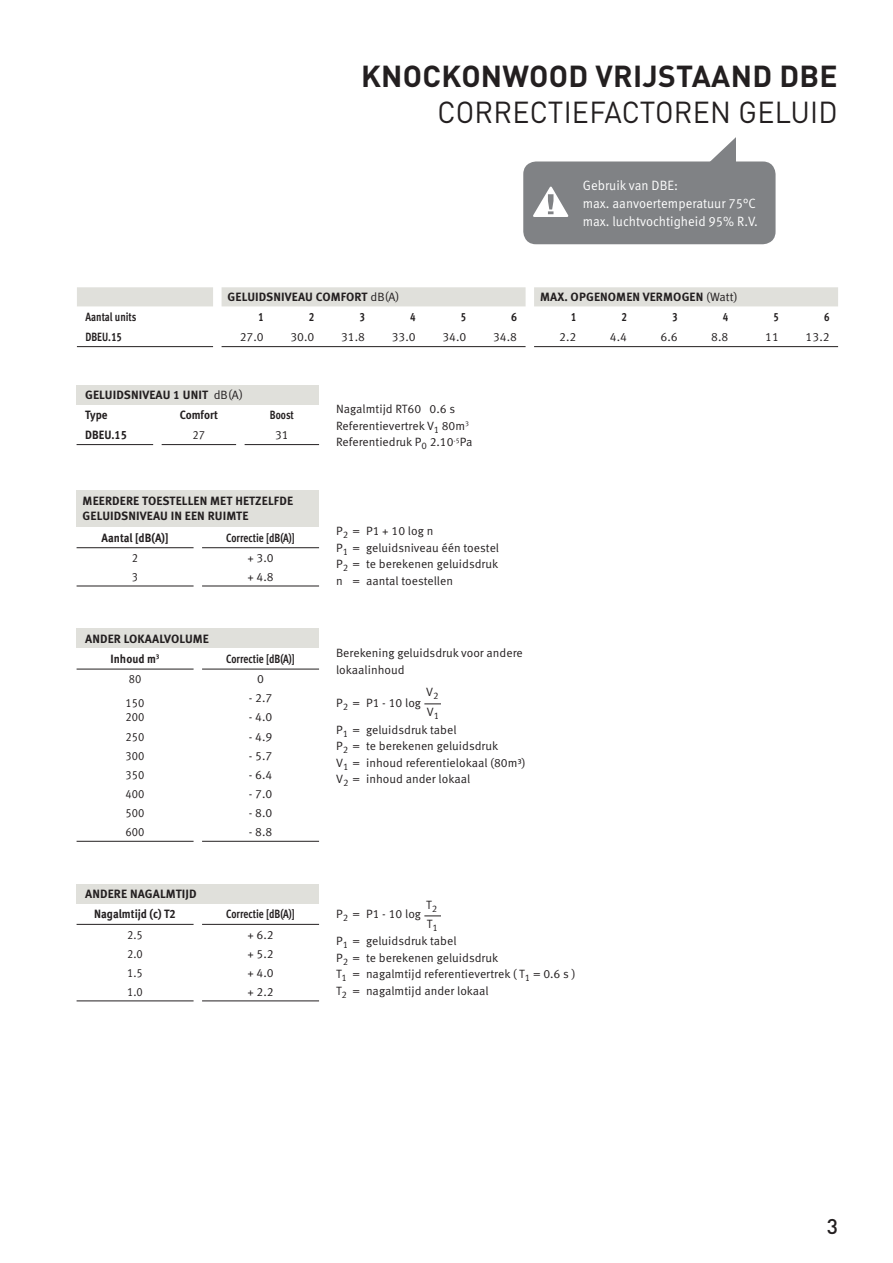
<style>
.page{position:relative;width:893px;height:1263px;background:#fff}
.page>*{position:absolute;margin:0;border:0;box-sizing:border-box;transform-origin:0 0}
.t1{font:700 30px "DIN Pro";letter-spacing:.01em;color:#231f20}
.t2{font:30px "DIN Pro";letter-spacing:.01em;color:#231f20;scale:.95 1}
.t3{font:500 21px "DIN Pro";color:#231f20}
.t4{font:13.5px/18px "Meta Pro";color:#fff;scale:.95 1}
.t5{font:12px/16.5px "Meta Pro";color:#231f20}
.t6{font:700 12px/15px "Meta Pro";letter-spacing:.01em;color:#231f20}
.t7{font:700 condensed 12px "Meta Pro";color:#231f20;scale:.92 1}
.t8{font:700 12px "Meta Pro";letter-spacing:.01em;color:#231f20;scale:.92 1}
.t9{font:12px "Meta Pro";color:#231f20;scale:.92 1}
.t10{font:700 condensed 12px "Meta Pro";color:#231f20}
.s1{font-weight:400}
</style>
<div class="page">
<svg style="left:77px;top:287px;width:761px;height:19px;background:#e1e1dc"></svg>
<hr style="left:77px;top:346px;width:136px;height:1px;background:#231f20">
<hr style="left:221px;top:346px;width:304px;height:1px;background:#231f20">
<hr style="left:534px;top:346px;width:304px;height:1px;background:#231f20">
<div style="left:77px;top:385px;width:242px;height:19px;background:#e0e0db"></div>
<hr style="left:77px;top:444px;width:76px;height:1px;background:#231f20">
<hr style="left:162px;top:444px;width:74px;height:1px;background:#231f20">
<hr style="left:244px;top:444px;width:75px;height:1px;background:#231f20">
<div style="left:77px;top:629px;width:242px;height:19px;background:#e0e0db"></div>
<hr style="left:77px;top:669px;width:116px;height:1px;background:#231f20">
<hr style="left:202px;top:669px;width:117px;height:1px;background:#231f20">
<hr style="left:77px;top:841px;width:116px;height:1px;background:#231f20">
<hr style="left:202px;top:841px;width:117px;height:1px;background:#231f20">
<svg style="left:424px;top:704px;width:17px;height:1px"></svg>
<div style="left:77px;top:884px;width:242px;height:19px;background:#e0e0db"></div>
<hr style="left:77px;top:924px;width:116px;height:1px;background:#231f20">
<hr style="left:202px;top:924px;width:117px;height:1px;background:#231f20">
<hr style="left:77px;top:1001px;width:116px;height:1px;background:#231f20">
<hr style="left:202px;top:1001px;width:117px;height:1px;background:#231f20">
<svg style="left:424px;top:916px;width:17px;height:1px"></svg>
<div style="left:77px;top:490px;width:242px;height:37px;background:#e0e0db"></div>
<hr style="left:77px;top:547px;width:116px;height:1px;background:#231f20">
<hr style="left:202px;top:547px;width:117px;height:1px;background:#231f20">
<hr style="left:77px;top:586px;width:116px;height:1px;background:#231f20">
<hr style="left:202px;top:586px;width:117px;height:1px;background:#231f20">
<div style="left:523px;top:162px;width:252px;height:82px;background:#808285;border-radius:13px"></div>
<svg style="left:697px;top:137px;width:39px;height:25px"></svg>
<svg style="left:533px;top:187px;width:35px;height:30px"></svg>
<h1 class="t1" style="left:361px;top:65px;width:478px">KNOCKONWOOD VRIJSTAAND DBE</h1>
<h1 class="t2" style="left:437px;top:101px;width:423px">CORRECTIEFACTOREN GELUID</h1>
<p class="t4" style="left:583px;top:178px;width:186px">Gebruik van DBE:<br>max. aanvoertemperatuur 75°C max. luchtvochtigheid 95% R.V.</p>
<p class="t6" style="left:228px;top:291px;width:173px">GELUIDSNIVEAU COMFORT <span class="s1">dB(A)</span></p>
<p class="t6" style="left:540px;top:291px;width:199px">MAX. OPGENOMEN VERMOGEN <span class="s1">( Watt )</span></p>
<p class="t7" style="left:85px;top:313px;width:57px">Aantal units</p>
<p class="t7" style="left:258px;top:313px;width:7px">1</p>
<p class="t7" style="left:309px;top:313px;width:7px">2</p>
<p class="t7" style="left:359px;top:313px;width:7px">3</p>
<p class="t7" style="left:410px;top:313px;width:7px">4</p>
<p class="t7" style="left:461px;top:313px;width:7px">5</p>
<p class="t10" style="left:511px;top:313px;width:7px">6</p>
<p class="t7" style="left:570px;top:313px;width:7px">1</p>
<p class="t7" style="left:621px;top:313px;width:7px">2</p>
<p class="t7" style="left:672px;top:313px;width:8px">3</p>
<p class="t7" style="left:722px;top:313px;width:7px">4</p>
<p class="t7" style="left:773px;top:313px;width:8px">5</p>
<p class="t7" style="left:824px;top:313px;width:7px">6</p>
<p class="t7" style="left:85px;top:333px;width:41px">DBEU.15</p>
<p class="t5" style="left:240px;top:330px;width:25px">27.0</p>
<p class="t5" style="left:290px;top:330px;width:25px">30.0</p>
<p class="t5" style="left:341px;top:330px;width:25px">31.8</p>
<p class="t5" style="left:392px;top:330px;width:25px">33.0</p>
<p class="t5" style="left:442px;top:330px;width:25px">34.0</p>
<p class="t5" style="left:493px;top:330px;width:25px">34.8</p>
<p class="t5" style="left:559px;top:330px;width:19px">2.2</p>
<p class="t5" style="left:609px;top:330px;width:19px">4.4</p>
<p class="t5" style="left:660px;top:330px;width:19px">6.6</p>
<p class="t5" style="left:711px;top:330px;width:19px">8.8</p>
<p class="t5" style="left:765px;top:330px;width:15px">11</p>
<p class="t5" style="left:805px;top:330px;width:25px">13.2</p>
<p class="t6" style="left:85px;top:389px;width:159px">GELUIDSNIVEAU 1 UNIT <span class="s1">dB(A)</span></p>
<p class="t8" style="left:85px;top:411px;width:26px">Type</p>
<p class="t8" style="left:180px;top:411px;width:43px">Comfort</p>
<p class="t7" style="left:270px;top:411px;width:28px">Boost</p>
<p class="t8" style="left:85px;top:431px;width:47px">DBEU.15</p>
<p class="t9" style="left:192px;top:431px;width:15px">27</p>
<p class="t5" style="left:275px;top:428px;width:15px">31</p>
<p class="t6" style="left:83px;top:495px;width:212px">MEERDERE TOESTELLEN MET HETZELFDE<br>GELUIDSNIVEAU IN EEN RUIMTE</p>
<p class="t8" style="left:102px;top:533px;width:74px">Aantal [dB(A)]</p>
<p class="t7" style="left:226px;top:533px;width:76px">Correctie [dB(A)]</p>
<p class="t9" style="left:132px;top:553px;width:8px">2</p>
<p class="t5" style="left:247px;top:551px;width:28px">+ 3.0</p>
<p class="t9" style="left:132px;top:572px;width:8px">3</p>
<p class="t5" style="left:247px;top:570px;width:28px">+ 4.8</p>
<p class="t6" style="left:85px;top:633px;width:125px">ANDER LOKAALVOLUME</p>
<p class="t8" style="left:111px;top:655px;width:55px">Inhoud m<sup>3</sup></p>
<p class="t7" style="left:226px;top:655px;width:76px">Correctie [dB(A)]</p>
<p class="t9" style="left:129px;top:675px;width:15px">80</p>
<p class="t5" style="left:257px;top:672px;width:8px">0</p>
<p class="t9" style="left:126px;top:699px;width:22px">150</p>
<p class="t5" style="left:249px;top:691px;width:25px">- 2.7</p>
<p class="t9" style="left:126px;top:713px;width:22px">200</p>
<p class="t5" style="left:249px;top:710px;width:25px">- 4.0</p>
<p class="t9" style="left:126px;top:732px;width:22px">250</p>
<p class="t5" style="left:249px;top:730px;width:25px">- 4.9</p>
<p class="t9" style="left:126px;top:751px;width:22px">300</p>
<p class="t5" style="left:249px;top:749px;width:25px">- 5.7</p>
<p class="t9" style="left:126px;top:770px;width:22px">350</p>
<p class="t5" style="left:249px;top:768px;width:25px">- 6.4</p>
<p class="t9" style="left:126px;top:789px;width:22px">400</p>
<p class="t5" style="left:249px;top:787px;width:25px">- 7.0</p>
<p class="t9" style="left:126px;top:809px;width:22px">500</p>
<p class="t5" style="left:249px;top:806px;width:25px">- 8.0</p>
<p class="t9" style="left:126px;top:828px;width:22px">600</p>
<p class="t5" style="left:249px;top:825px;width:25px">- 8.8</p>
<p class="t6" style="left:85px;top:888px;width:113px">ANDERE NAGALMTIJD</p>
<p class="t8" style="left:94px;top:910px;width:90px">Nagalmtijd (c) T2</p>
<p class="t7" style="left:226px;top:910px;width:76px">Correctie [dB(A)]</p>
<p class="t9" style="left:127px;top:930px;width:19px">2.5</p>
<p class="t5" style="left:247px;top:928px;width:28px">+ 6.2</p>
<p class="t9" style="left:127px;top:949px;width:19px">2.0</p>
<p class="t5" style="left:247px;top:947px;width:28px">+ 5.2</p>
<p class="t9" style="left:127px;top:968px;width:19px">1.5</p>
<p class="t5" style="left:247px;top:966px;width:28px">+ 4.0</p>
<p class="t9" style="left:127px;top:987px;width:19px">1.0</p>
<p class="t5" style="left:247px;top:985px;width:28px">+ 2.2</p>
<p class="t5" style="left:336px;top:402px;width:138px">Nagalmtijd RT60 0.6 s<br>Referentievertrek V<sub>1</sub> 80m<sup>3<br></sup>Referentiedruk P<sub>0</sub> 2.10<sup>-5</sup>Pa</p>
<p class="t5" style="left:336px;top:524px;width:164px">P<sub>2</sub> = P1 + 10 log n<br>P<sub>1</sub> = geluidsniveau één toestel<br>P<sub>2</sub> = te berekenen geluidsdruk n = aantal toestellen</p>
<p class="t5" style="left:336px;top:646px;width:188px">Berekening geluidsdruk voor andere lokaalinhoud</p>
<p class="t5" style="left:336px;top:696px;width:86px">P<sub>2</sub> = P1 - 10 log</p>
<p class="t5" style="left:336px;top:723px;width:191px">P<sub>1</sub> = geluidsdruk tabel<br>P<sub>2</sub> = te berekenen geluidsdruk<br>V<sub>1</sub> = inhoud referentielokaal (80m³)<br>V<sub>2</sub> = inhoud ander lokaal</p>
<p class="t5" style="left:426px;top:684px;width:15px;line-height:19.5px">V<sub>2<br></sub>V<sub>1</sub></p>
<p class="t5" style="left:426px;top:896px;width:13px;line-height:19.5px">T<sub>2<br></sub>T<sub>1</sub></p>
<p class="t5" style="left:336px;top:907px;width:86px">P<sub>2</sub> = P1 - 10 log</p>
<p class="t5" style="left:336px;top:934px;width:241px">P<sub>1</sub> = geluidsdruk tabel<br>P<sub>2</sub> = te berekenen geluidsdruk<br>T<sub>1</sub> = nagalmtijd referentievertrek ( T<sub>1</sub> = 0.6 s )<br>T<sub>2</sub> = nagalmtijd ander lokaal</p>
<h2 class="t3" style="left:826px;top:1219px;width:13px">3</h2>
</div>
